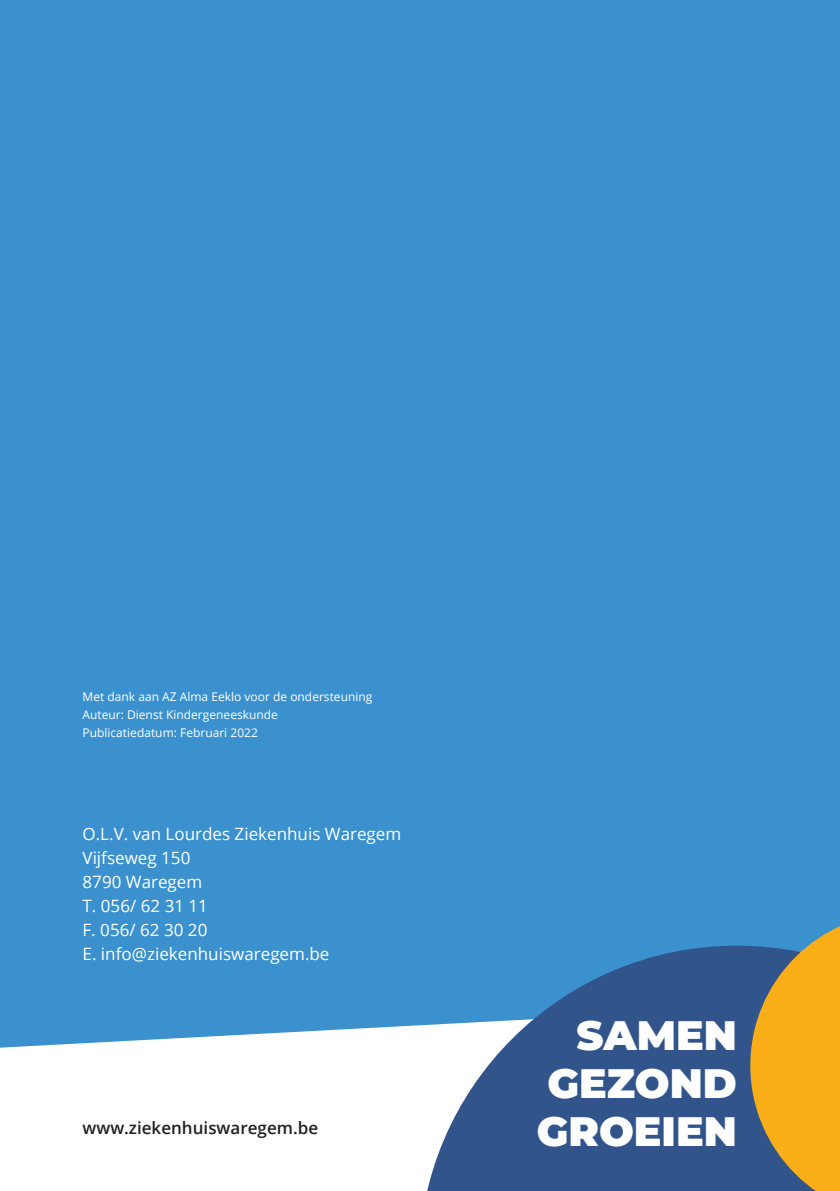
<style>
.page{position:relative;width:840px;height:1191px;background:#fff}
.page>*{position:absolute;margin:0;border:0;box-sizing:border-box;transform-origin:0 0}
.t1{font:900 41.2px/47.6px "Montserrat";color:#fff;text-align:justify}
.t2{font:17px/24px "Open Sans";color:#fff}
.t3{font:600 17px "Open Sans";color:#231f20}
.t4{font:12px/18px "Open Sans";color:#fff}
</style>
<div class="page">
<div style="left:0;top:0;width:839px;height:1047px;background:#3b91ce"></div>
<svg style="left:418px;top:945px;width:83px;height:246px"></svg>
<svg style="left:501px;top:912px;width:338px;height:279px;background:#597283"></svg>
<p class="t4" style="left:82px;top:687px;width:291px">Met dank aan AZ Alma Eeklo voor de ondersteuning<br>Auteur: Dienst Kindergeneeskunde<br>Publicatiedatum: Februari 2022</p>
<p class="t2" style="left:82px;top:821px;width:320px">O.L.V. van Lourdes Ziekenhuis Waregem<br>Vijfseweg 150<br>8790 Waregem<br>T. 056/ 62 31 11<br>F. 056/ 62 30 20<br>E. info@ziekenhuiswaregem.be</p>
<p class="t3" style="left:82px;top:1116px;width:237px">www.ziekenhuiswaregem.be</p>
<h1 class="t1" style="left:536px;top:1009px;width:201px;text-indent:40px">SAMEN GEZOND GROEIEN</h1>
</div>
